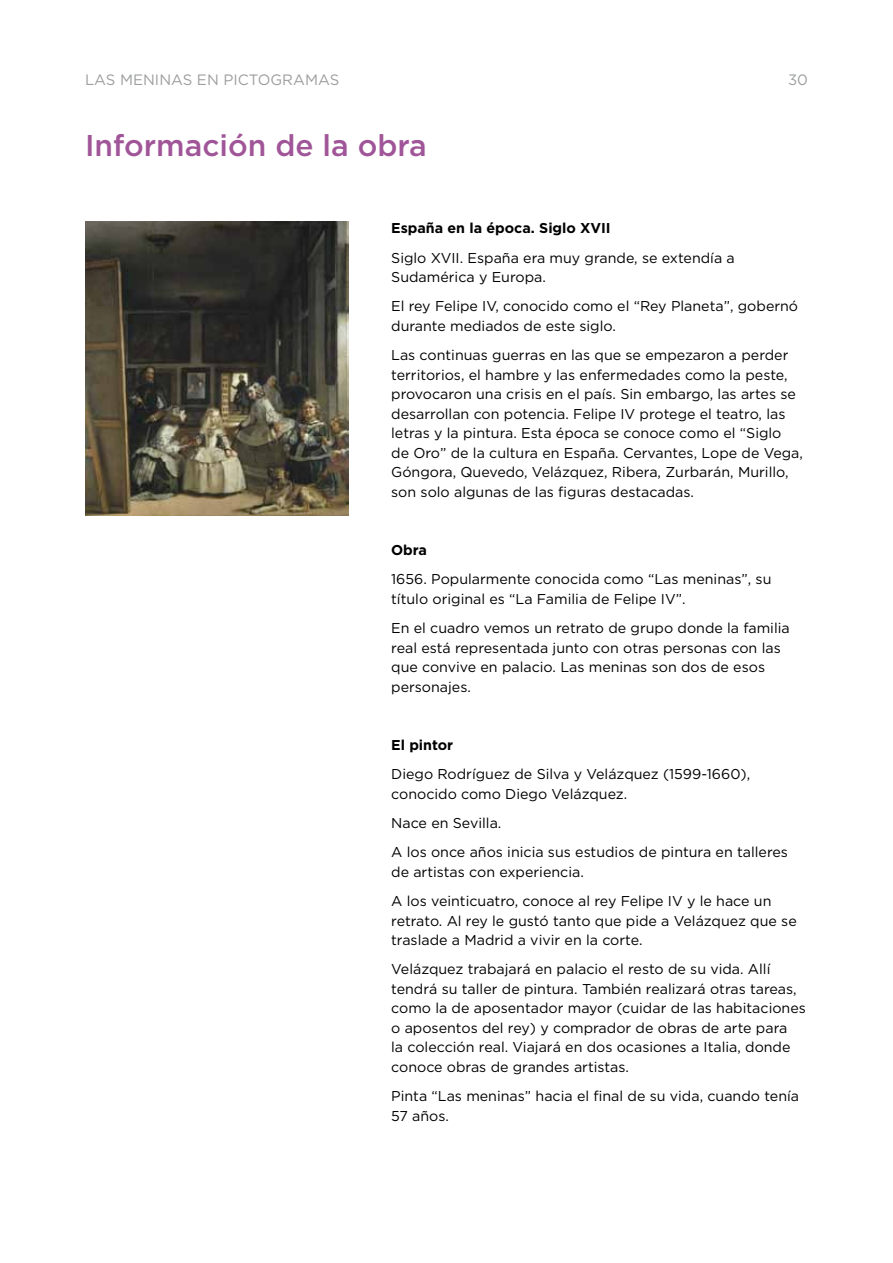
<style>
.page{position:relative;width:893px;height:1263px;background:#fff}
.page>*{position:absolute;margin:0;border:0;box-sizing:border-box;transform-origin:0 0}
.t1{font:500 30px "Gotham";color:#a05598}
.t2{font:15px "Gotham";color:#9c9e9f}
.t3{font:14.25px/19.5px "Gotham";color:#000}
.t4{font:700 14.25px "Gotham";color:#000}
</style>
<div class="page">
<img style="left:85px;top:222px;width:264px;height:294px">
<p class="t2" style="left:85px;top:71px;width:256px">LAS MENINAS EN PICTOGRAMAS</p>
<p class="t2" style="left:788px;top:71px;width:21px">30</p>
<h1 class="t1" style="left:85px;top:128px;width:343px">Información de la obra</h1>
<p class="t4" style="left:391px;top:220px;width:221px">España en la época. Siglo XVII</p>
<p class="t3" style="left:391px;top:248px;width:345px">Siglo XVII. España era muy grande, se extendía a<br>Sudamérica y Europa.</p>
<p class="t3" style="left:391px;top:296px;width:408px">El rey Felipe IV, conocido como el “Rey Planeta”, gobernó durante mediados de este siglo.</p>
<p class="t3" style="left:391px;top:345px;width:413px">Las continuas guerras en las que se empezaron a perder territorios, el hambre y las enfermedades como la peste, provocaron una crisis en el país. Sin embargo, las artes se desarrollan con potencia. Felipe IV protege el teatro, las letras y la pintura. Esta época se conoce como el “Siglo<br>de Oro” de la cultura en España. Cervantes, Lope de Vega, Góngora, Quevedo, Velázquez, Ribera, Zurbarán, Murillo, son solo algunas de las figuras destacadas.</p>
<p class="t4" style="left:391px;top:542px;width:37px">Obra</p>
<p class="t3" style="left:391px;top:569px;width:382px">1656. Popularmente conocida como “Las meninas”, su título original es “La Familia de Felipe IV”.</p>
<p class="t3" style="left:391px;top:618px;width:400px">En el cuadro vemos un retrato de grupo donde la familia real está representada junto con otras personas con las que convive en palacio. Las meninas son dos de esos personajes.</p>
<p class="t4" style="left:391px;top:737px;width:64px">El pintor</p>
<p class="t3" style="left:391px;top:764px;width:360px">Diego Rodríguez de Silva y Velázquez (1599-1660), conocido como Diego Velázquez.</p>
<p class="t3" style="left:391px;top:808px;width:398px;line-height:29.2px">Nace en Sevilla.<br>A los once años inicia sus estudios de pintura en talleres</p>
<p class="t3" style="left:391px;top:857px;width:382px;line-height:29.2px">de artistas con experiencia.<br>A los veinticuatro, conoce al rey Felipe IV y le hace un</p>
<p class="t3" style="left:391px;top:911px;width:407px">retrato. Al rey le gustó tanto que pide a Velázquez que se traslade a Madrid a vivir en la corte.</p>
<p class="t3" style="left:391px;top:959px;width:416px">Velázquez trabajará en palacio el resto de su vida. Allí tendrá su taller de pintura. También realizará otras tareas, como la de aposentador mayor (cuidar de las habitaciones o aposentos del rey) y comprador de obras de arte para<br>la colección real. Viajará en dos ocasiones a Italia, donde conoce obras de grandes artistas.</p>
<p class="t3" style="left:391px;top:1086px;width:409px">Pinta “Las meninas” hacia el final de su vida, cuando tenía<br>57 años.</p>
</div>
